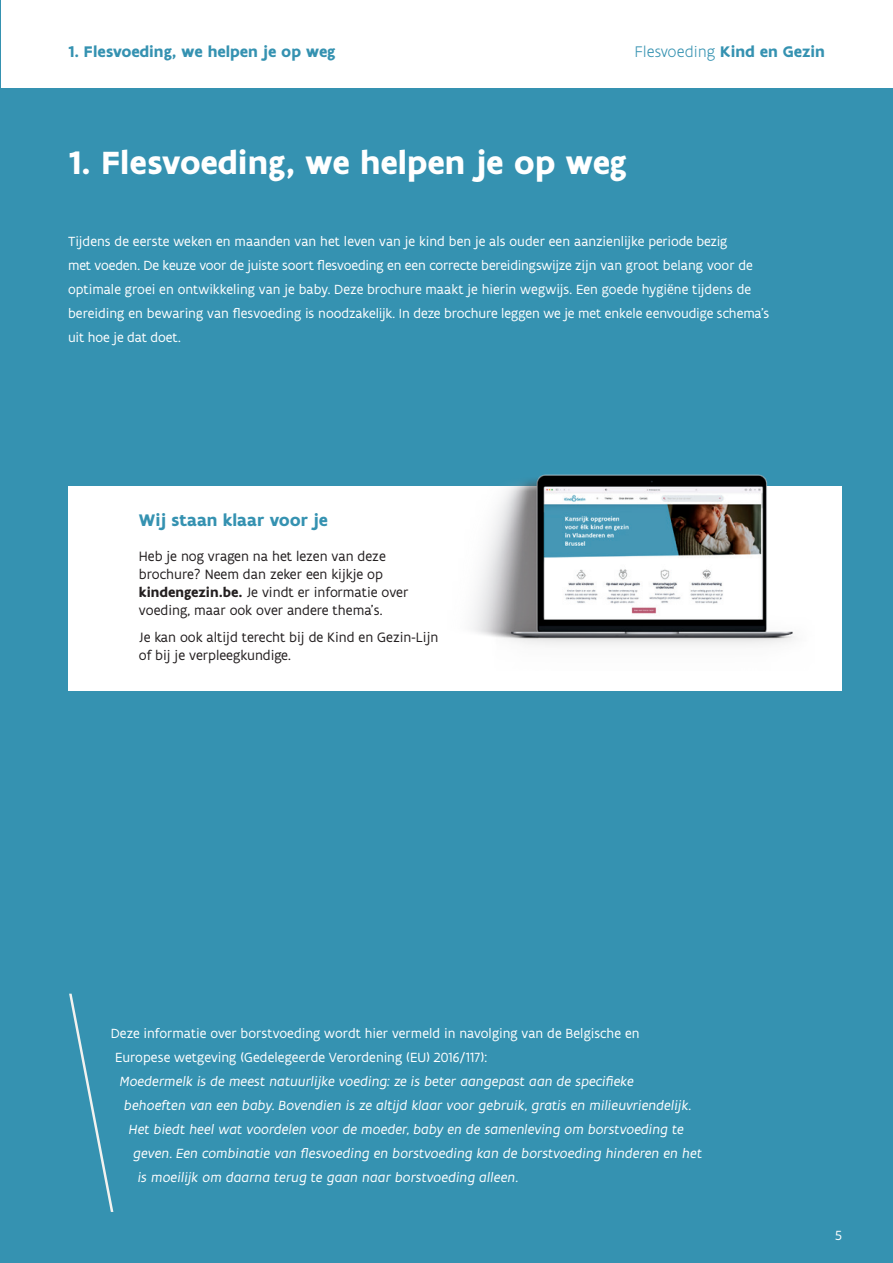
<style>
.page{position:relative;width:893px;height:1263px;background:#3592b1}
.page>*{position:absolute;margin:0;border:0;box-sizing:border-box;transform-origin:0 0}
.t1{font:700 34.5px "Flanders Art Sans";color:#fff}
.t2{font:700 18px "Flanders Art Sans";color:#3592b1}
.t3{font:700 16.5px "Flanders Art Sans";color:#3592b1}
.t4{font:300 16.5px "Flanders Art Sans";color:#3592b1}
.t5{font:14.55px/18px "Flanders Art Sans";color:#231f20}
.t6{font:14.25px/24px "Flanders Art Sans";color:#fff}
.t7{font:italic 14.25px "Flanders Art Sans";letter-spacing:.005em;color:#fff}
.s1{font-weight:700}
</style>
<div class="page">
<div style="left:2px;top:0;width:891px;height:88px;background:#fff"></div>
<div style="left:68px;top:487px;width:774px;height:204px;background:#fff"></div>
<img style="left:447px;top:474px;width:368px;height:196px">
<svg style="left:69px;top:994px;width:44px;height:218px"></svg>
<p class="t3" style="left:68px;top:41px;width:269px">1. Flesvoeding, we helpen je op weg</p>
<p class="t4" style="left:635px;top:42px;width:192px">Flesvoeding <span class="s1">Kind en Gezin</span></p>
<h1 class="t1" style="left:68px;top:141px;width:560px">1. Flesvoeding, we helpen je op weg</h1>
<p class="t6" style="left:68px;top:229px;width:703px">Tijdens de eerste weken en maanden van het leven van je kind ben je als ouder een aanzienlijke periode bezig<br>met voeden. De keuze voor de juiste soort flesvoeding en een correcte bereidingswijze zijn van groot belang voor de optimale groei en ontwikkeling van je baby. Deze brochure maakt je hierin wegwijs. Een goede hygiëne tijdens de bereiding en bewaring van flesvoeding is noodzakelijk. In deze brochure leggen we je met enkele eenvoudige schema’s uit hoe je dat doet.</p>
<p class="t2" style="left:139px;top:509px;width:191px">Wij staan klaar voor je</p>
<p class="t5" style="left:139px;top:547px;width:271px">Heb je nog vragen na het lezen van deze brochure? Neem dan zeker een kijkje op <span class="s1">kindengezin.be.</span> Je vindt er informatie over voeding, maar ook over andere thema’s.</p>
<p class="t5" style="left:139px;top:628px;width:301px">Je kan ook altijd terecht bij de Kind en Gezin-Lijn of bij je verpleegkundige.</p>
<p class="t6" style="left:115px;top:1021px;width:526px;text-indent:-5px">Deze informatie over borstvoeding wordt hier vermeld in navolging van de Belgische en<br>Europese wetgeving (Gedelegeerde Verordening (EU) 2016/117):</p>
<p class="t7" style="left:120px;top:1073px;width:516px">Moedermelk is de meest natuurlijke voeding: ze is beter aangepast aan de specifieke</p>
<p class="t7" style="left:124px;top:1097px;width:568px">behoeften van een baby. Bovendien is ze altijd klaar voor gebruik, gratis en milieuvriendelijk.</p>
<p class="t7" style="left:129px;top:1121px;width:557px">Het biedt heel wat voordelen voor de moeder, baby en de samenleving om borstvoeding te</p>
<p class="t7" style="left:133px;top:1145px;width:570px">geven. Een combinatie van flesvoeding en borstvoeding kan de borstvoeding hinderen en het</p>
<p class="t7" style="left:138px;top:1169px;width:382px">is moeilijk om daarna terug te gaan naar borstvoeding alleen.</p>
<p class="t6" style="left:835px;top:1223px;width:8px">5</p>
</div>
